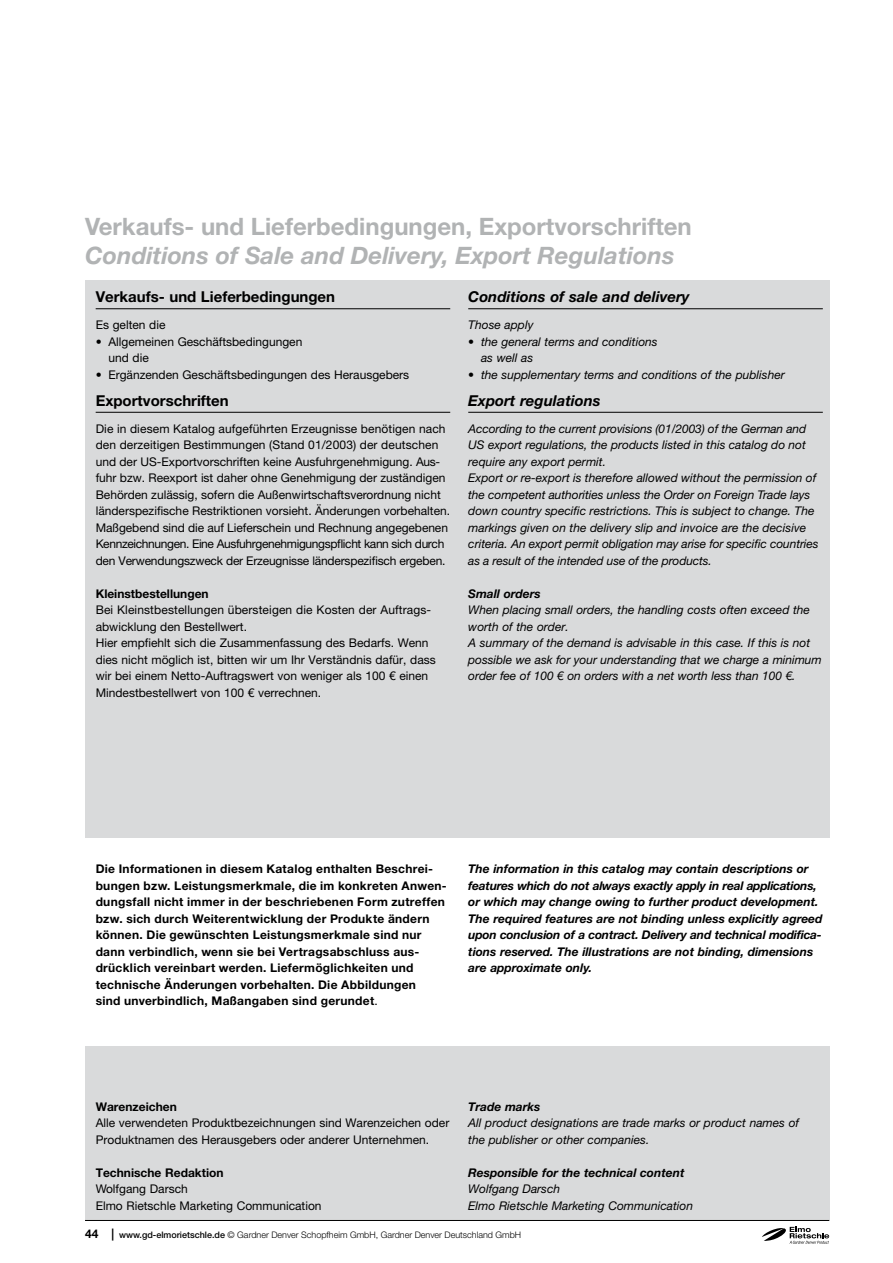
<style>
.page{position:relative;width:893px;height:1263px;background:#fff}
.page>*{position:absolute;margin:0;border:0;box-sizing:border-box;transform-origin:0 0}
.t1{font:700 24px "Helvetica Neue LT Pro";color:#b1b3b4}
.t2{font:italic 700 24px "Helvetica Neue LT Pro";color:#b1b3b4}
.t3{font:700 15px "Helvetica Neue LT Pro";color:#000}
.t4{font:italic 700 15px "Helvetica Neue LT Pro";color:#000}
.t5{font:12px/16.5px "Helvetica Neue LT Pro";color:#000}
.t6{font:italic 12px/16.5px "Helvetica Neue LT Pro";color:#000}
.t7{font:700 12px/16.5px "Helvetica Neue LT Pro";letter-spacing:.025em;color:#000}
.t8{font:italic 700 12px/16.5px "Helvetica Neue LT Pro";color:#000}
.t9{font:700 12px "Helvetica Neue LT Pro";color:#000}
.t10{font:300 9px "Helvetica Neue LT Pro";color:#000}
.s1{font-weight:400}
.s2{font-weight:700;font-size:12px}
.s3{font-weight:500}
</style>
<div class="page">
<div style="left:85px;top:281px;width:744px;height:557px;background:#d9dadb"></div>
<div style="left:85px;top:1046px;width:744px;height:174px;background:#d9dadb"></div>
<hr style="left:96px;top:308px;width:354px;height:1px;background:#000">
<hr style="left:96px;top:412px;width:354px;height:1px;background:#000">
<hr style="left:468px;top:308px;width:355px;height:1px;background:#000">
<hr style="left:468px;top:412px;width:355px;height:1px;background:#000">
<hr style="left:85px;top:1220px;width:744px;height:1px;background:#000">
<svg style="left:762px;top:1227px;width:67px;height:17px"></svg>
<h1 class="t1" style="left:85px;top:211px;width:608px">Verkaufs- und Lieferbedingungen, Exportvorschriften</h1>
<h1 class="t2" style="left:85px;top:240px;width:591px">Conditions of Sale and Delivery, Export Regulations</h1>
<p class="t3" style="left:96px;top:287px;width:241px">Verkaufs- und Lieferbedingungen</p>
<p class="t5" style="left:96px;top:316px;width:71px">Es gelten die</p>
<p class="t5" style="left:108px;top:333px;width:195px;text-indent:-13px">• Allgemeinen Geschäftsbedingungen und die</p>
<p class="t5" style="left:96px;top:366px;width:315px">• Ergänzenden Geschäftsbedingungen des Herausgebers</p>
<p class="t3" style="left:96px;top:391px;width:135px">Exportvorschriften</p>
<p class="t5" style="left:96px;top:420px;width:356px">Die in diesem Katalog aufgeführten Erzeugnisse benötigen nach den derzeitigen Bestimmungen (Stand 01/2003) der deutschen und der US-Exportvorschriften keine Ausfuhrgenehmigung. Aus&shy;fuhr bzw. Reexport ist daher ohne Genehmigung der zuständigen Behörden zulässig, sofern die Außenwirtschaftsverordnung nicht länderspezifische Restriktionen vorsieht. Änderungen vorbehalten.<br>Maßgebend sind die auf Lieferschein und Rechnung angegebenen Kennzeichnungen. Eine Ausfuhrgenehmigungspflicht kann sich durch den Verwendungszweck der Erzeugnisse länderspezifisch ergeben.</p>
<p class="t9" style="left:96px;top:586px;width:115px">Kleinstbestellungen</p>
<p class="t5" style="left:96px;top:601px;width:342px">Bei Kleinstbestellungen übersteigen die Kosten der Auftrags&shy;abwicklung den Bestellwert.<br>Hier empfiehlt sich die Zusammenfassung des Bedarfs. Wenn dies nicht möglich ist, bitten wir um Ihr Verständnis dafür, dass wir bei einem Netto-Auftragswert von weniger als 100 € einen Mindestbestellwert von 100 € verrechnen.</p>
<p class="t4" style="left:468px;top:287px;width:223px">Conditions of sale and delivery</p>
<p class="t6" style="left:468px;top:316px;width:67px">Those apply</p>
<p class="t6" style="left:481px;top:333px;width:178px;text-indent:-13px">• the general terms and conditions as well as</p>
<p class="t6" style="left:468px;top:366px;width:318px">• the supplementary terms and conditions of the publisher</p>
<p class="t4" style="left:468px;top:391px;width:134px">Export regulations</p>
<p class="t6" style="left:468px;top:420px;width:352px">According to the current provisions (01/2003) of the German and US export regulations, the products listed in this catalog do not require any export permit.<br>Export or re-export is therefore allowed without the permission of the competent authorities unless the Order on Foreign Trade lays down country specific restrictions. This is subject to change. The markings given on the delivery slip and invoice are the decisive criteria. An export permit obligation may arise for specific countries as a result of the intended use of the products.</p>
<p class="t8" style="left:468px;top:585px;width:74px">Small orders</p>
<p class="t6" style="left:468px;top:601px;width:355px">When placing small orders, the handling costs often exceed the worth of the order.<br>A summary of the demand is advisable in this case. If this is not possible we ask for your understanding that we charge a minimum order fee of 100 € on orders with a net worth less than 100 €.</p>
<p class="t7" style="left:96px;top:860px;width:353px">Die Informationen in diesem Katalog enthalten Beschrei&shy;bungen bzw. Leistungsmerkmale, die im konkreten Anwen&shy;dungsfall nicht immer in der beschriebenen Form zutreffen bzw. sich durch Weiterentwicklung der Produkte ändern können. Die gewünschten Leistungsmerkmale sind nur dann verbindlich, wenn sie bei Vertragsabschluss aus&shy;drücklich vereinbart werden. Liefermöglichkeiten und technische Änderungen vorbehalten. Die Abbildungen<br>sind unverbindlich, Maßangaben sind gerundet<span class="s1">.</span></p>
<p class="t8" style="left:468px;top:860px;width:356px">The information in this catalog may contain descriptions or features which do not always exactly apply in real applications, or which may change owing to further product development.<br>The required features are not binding unless explicitly agreed upon conclusion of a contract. Delivery and technical modifica&shy;tions reserved. The illustrations are not binding, dimensions are approximate only.</p>
<p class="t9" style="left:96px;top:1099px;width:83px">Warenzeichen</p>
<p class="t5" style="left:96px;top:1115px;width:355px">Alle verwendeten Produktbezeichnungen sind Warenzeichen oder<br>Produktnamen des Herausgebers oder anderer Unternehmen.</p>
<p class="t9" style="left:96px;top:1165px;width:129px">Technische Redaktion</p>
<p class="t5" style="left:96px;top:1181px;width:227px">Wolfgang Darsch<br>Elmo Rietschle Marketing Communication</p>
<p class="t8" style="left:468px;top:1098px;width:74px">Trade marks</p>
<p class="t6" style="left:468px;top:1114px;width:332px">All product designations are trade marks or product names of the publisher or other companies.</p>
<p class="t8" style="left:468px;top:1164px;width:218px">Responsible for the technical content</p>
<p class="t6" style="left:468px;top:1180px;width:226px">Wolfgang Darsch<br>Elmo Rietschle Marketing Communication</p>
<p class="t10" style="left:85px;top:1230px;width:438px"><span class="s2">44 |</span> <span class="s3">www.gd-elmorietschle.de</span> © Gardner Denver Schopfheim GmbH, Gardner Denver Deutschland GmbH</p>
</div>
